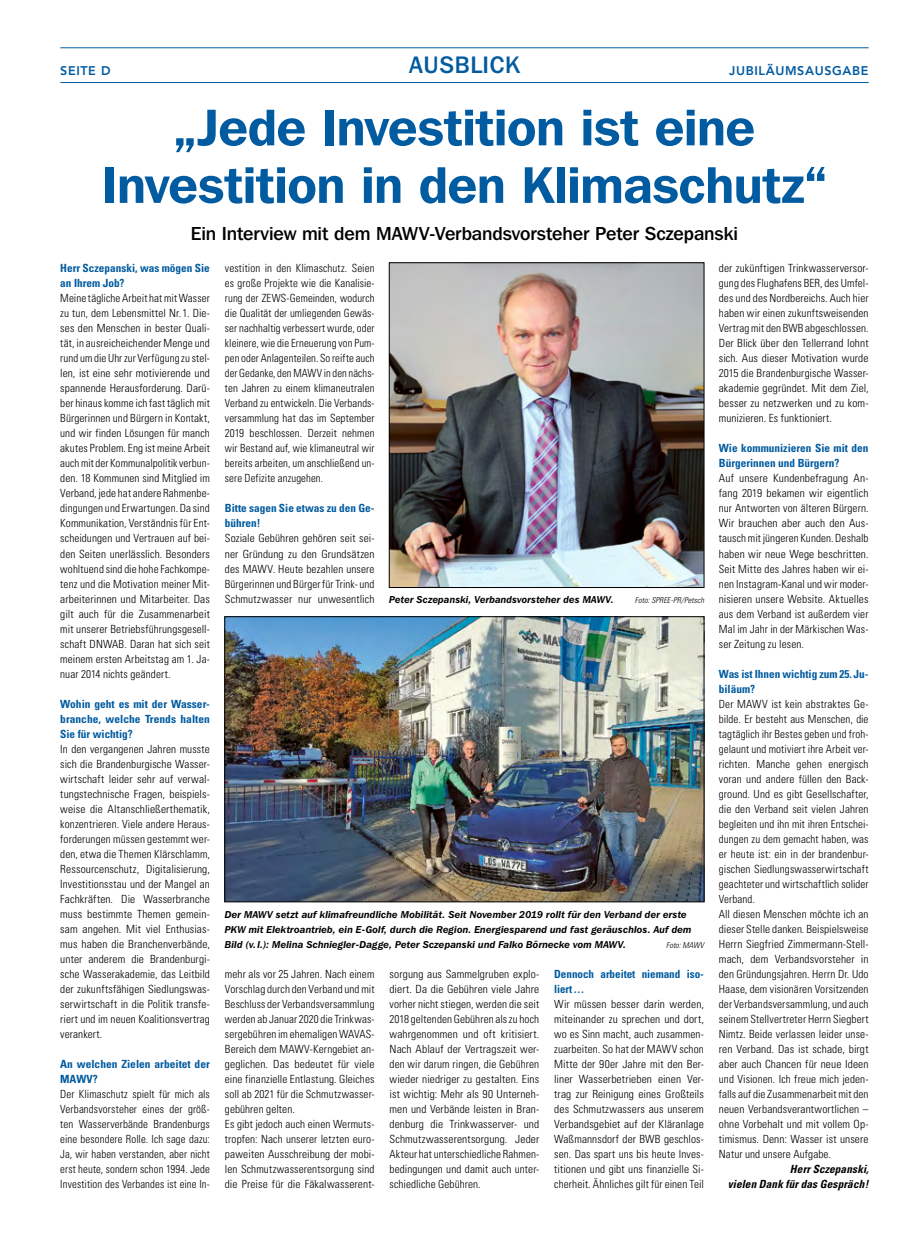
<style>
.page{position:relative;width:904px;height:1241px;background:#fff}
.page>*{position:absolute;margin:0;border:0;box-sizing:border-box;transform-origin:0 0}
.t1{font:600 51.25px/57.5px "Franklin Gothic IT Cby BT";letter-spacing:-.01em;color:#005ba0;text-align:center}
.t2{font:500 23.75px "Franklin Gothic IT Cby BT";letter-spacing:.025em;color:#005ba0}
.t3{font:500 18.75px "Franklin Gothic IT Cby BT";letter-spacing:-.005em;color:#000}
.t4{font:800 12.5px "Avenir";letter-spacing:.05em;color:#005ba0}
.t5{font:300 condensed 11.25px/15px "Univers";letter-spacing:.01em;color:#000;text-align:justify}
.t6{font:700 condensed 11.25px/15px "Univers";color:#005ba0}
.t7{font:italic 700 condensed 11.25px/15px "Univers";letter-spacing:.01em;color:#000;text-align:right}
.t8{font:italic 600 10px/15px "Franklin Gothic IT Cby BT";letter-spacing:.015em;color:#000}
.t9{font:italic 300 condensed 8.12px "Univers";letter-spacing:.005em;color:#000}
</style>
<div class="page">
<hr style="left:60px;top:82px;width:808px;height:1px;background:#005ba0">
<hr style="left:60px;top:47px;width:808px;height:1px;background:#005ba0">
<img style="left:391px;top:264px;width:311px;height:321px">
<div style="left:389px;top:262px;width:315px;height:325px;border:1px solid #000"></div>
<img style="left:226px;top:618px;width:476px;height:281px">
<div style="left:224px;top:616px;width:480px;height:285px;border:1px solid #000"></div>
<p class="t4" style="left:60px;top:63px;width:52px">SEITE D</p>
<h2 class="t2" style="left:409px;top:50px;width:112px">AUSBLICK</h2>
<p class="t4" style="left:729px;top:63px;width:141px">JUBILÄUMSAUSGABE</p>
<h1 class="t1" style="left:102px;top:97px;width:726px">„Jede Investition ist eine<br>Investition in den Klimaschutz“</h1>
<h3 class="t3" style="left:191px;top:222px;width:548px">Ein Interview mit dem MAWV-Verbandsvorsteher Peter Sczepanski</h3>
<p class="t6" style="left:60px;top:260px;width:151px">Herr Sczepanski, was mögen Sie an Ihrem Job?</p>
<p class="t5" style="left:60px;top:291px;width:151px">Meine tägliche Arbeit hat mit Wasser zu tun, dem Lebensmittel Nr. 1. Die&shy;ses den Menschen in bester Quali&shy;tät, in ausreicheichender Menge und rund um die Uhr zur Verfügung zu stel&shy;len, ist eine sehr motivierende und spannende Herausforderung. Darü&shy;ber hinaus komme ich fast täglich mit Bürgerinnen und Bürgern in Kontakt, und wir finden Lösungen für manch akutes Problem. Eng ist meine Arbeit auch mit der Kommunalpolitik verbun&shy;den. 18 Kommunen sind Mitglied im Verband, jede hat andere Rahmenbe&shy;dingungen und Erwartungen. Da sind Kommunikation, Verständnis für Ent&shy;scheidungen und Vertrauen auf bei&shy;den Seiten unerlässlich. Besonders wohltuend sind die hohe Fachkompe&shy;tenz und die Motivation meiner Mit&shy;arbeiterinnen und Mitarbeiter. Das gilt auch für die Zusammenarbeit mit unserer Betriebsführungsgesell&shy;schaft DNWAB. Daran hat sich seit meinem ersten Arbeitstag am 1. Ja&shy;nuar 2014 nichts geändert.</p>
<p class="t6" style="left:60px;top:695px;width:151px;text-align:justify">Wohin geht es mit der Wasser&shy;branche, welche Trends halten Sie für wichtig?</p>
<p class="t5" style="left:60px;top:741px;width:151px">In den vergangenen Jahren musste sich die Brandenburgische Wasser&shy;wirtschaft leider sehr auf verwal&shy;tungstechnische Fragen, beispiels&shy;weise die Altanschließerthematik, konzentrieren. Viele andere Heraus&shy;forderungen müssen gestemmt wer&shy;den, etwa die Themen Klärschlamm, Ressourcenschutz, Digitalisierung, Investitionsstau und der Mangel an Fachkräften. Die Wasserbranche muss bestimmte Themen gemein&shy;sam angehen. Mit viel Enthusias&shy;mus haben die Branchenverbände, unter anderem die Brandenburgi&shy;sche Wasserakademie, das Leitbild der zukunftsfähigen Siedlungswas&shy;serwirtschaft in die Politik transfe&shy;riert und im neuen Koalitionsvertrag verankert.</p>
<p class="t6" style="left:60px;top:1055px;width:151px">An welchen Zielen arbeitet der<br>MAWV?</p>
<p class="t5" style="left:60px;top:1086px;width:151px">Der Klimaschutz spielt für mich als Verbandsvorsteher eines der größ&shy;ten Wasserverbände Brandenburgs eine besondere Rolle. Ich sage dazu:<br>Ja, wir haben verstanden, aber nicht erst heute, sondern schon 1994. Jede Investition des Verbandes ist eine In-</p>
<p class="t5" style="left:225px;top:261px;width:151px">vestition in den Klimaschutz. Seien es große Projekte wie die Kanalisie&shy;rung der ZEWS-Gemeinden, wodurch die Qualität der umliegenden Gewäs&shy;ser nachhaltig verbessert wurde, oder kleinere, wie die Erneuerung von Pum&shy;pen oder Anlagenteilen. So reifte auch der Gedanke, den MAWV in den nächs&shy;ten Jahren zu einem klimaneutralen Verband zu entwickeln. Die Verbands&shy;versammlung hat das im September 2019 beschlossen. Derzeit nehmen wir Bestand auf, wie klimaneutral wir bereits arbeiten, um anschließend un&shy;sere Defizite anzugehen.</p>
<p class="t6" style="left:225px;top:500px;width:151px">Bitte sagen Sie etwas zu den Ge&shy;bühren!</p>
<p class="t5" style="left:225px;top:531px;width:151px">Soziale Gebühren gehören seit sei&shy;ner Gründung zu den Grundsätzen des MAWV. Heute bezahlen unsere Bürgerinnen und Bürger für Trink- und Schmutzwasser nur unwesentlich</p>
<p class="t8" style="left:389px;top:591px;width:226px">Peter Sczepanski, Verbandsvorsteher des MAWV.</p>
<p class="t9" style="left:635px;top:594px;width:71px">Foto: SPREE-PR/Petsch</p>
<p class="t8" style="left:225px;top:906px;width:468px">Der MAWV setzt auf klimafreundliche Mobilität. Seit November 2019 rollt für den Verband der erste<br>PKW mit Elektroantrieb, ein E-Golf, durch die Region. Energiesparend und fast geräuschlos. Auf dem<br>Bild (v.l.): Melina Schniegler-Dagge, Peter Sczepanski und Falko Börnecke vom MAWV.</p>
<p class="t9" style="left:666px;top:939px;width:39px">Foto: MAWV</p>
<p class="t5" style="left:225px;top:966px;width:151px;text-align:left">mehr als vor 25 Jahren. Nach einem Vorschlag durch den Verband und mit Beschluss der Verbandsversammlung werden ab Januar 2020 die Trinkwas&shy;sergebühren im ehemaligen WAVAS-Bereich dem MAWV-Kerngebiet an&shy;geglichen. Das bedeutet für viele eine finanzielle Entlastung. Gleiches soll ab 2021 für die Schmutzwasser&shy;gebühren gelten.<br>Es gibt jedoch auch einen Wermuts&shy;tropfen: Nach unserer letzten euro&shy;paweiten Ausschreibung der mobi&shy;len Schmutzwasserentsorgung sind die Preise für die Fäkalwasserent-</p>
<p class="t5" style="left:389px;top:966px;width:151px">sorgung aus Sammelgruben explo&shy;diert. Da die Gebühren viele Jahre vorher nicht stiegen, werden die seit 2018 geltenden Gebühren als zu hoch wahrgenommen und oft kritisiert.<br>Nach Ablauf der Vertragszeit wer&shy;den wir darum ringen, die Gebühren wieder niedriger zu gestalten. Eins ist wichtig: Mehr als 90 Unterneh&shy;men und Verbände leisten in Bran&shy;denburg die Trinkwasserver- und Schmutzwasserentsorgung. Jeder Akteur hat unterschiedliche Rahmen&shy;bedingungen und damit auch unter&shy;schiedliche Gebühren.</p>
<p class="t6" style="left:554px;top:965px;width:151px">Dennoch arbeitet niemand iso&shy;liert…</p>
<p class="t5" style="left:554px;top:996px;width:151px">Wir müssen besser darin werden, miteinander zu sprechen und dort, wo es Sinn macht, auch zusammen&shy;zuarbeiten. So hat der MAWV schon Mitte der 90er Jahre mit den Ber&shy;liner Wasserbetrieben einen Ver&shy;trag zur Reinigung eines Großteils des Schmutzwassers aus unserem Verbandsgebiet auf der Kläranlage Waßmannsdorf der BWB geschlos&shy;sen. Das spart uns bis heute Inves&shy;titionen und gibt uns finanzielle Si&shy;cherheit. Ähnliches gilt für einen Teil</p>
<p class="t5" style="left:719px;top:261px;width:151px">der zukünftigen Trinkwasserversor&shy;gung des Flughafens BER, des Umfel&shy;des und des Nordbereichs. Auch hier haben wir einen zukunftsweisenden Vertrag mit den BWB abgeschlossen.<br>Der Blick über den Tellerrand lohnt sich. Aus dieser Motivation wurde 2015 die Brandenburgische Wasser&shy;akademie gegründet. Mit dem Ziel, besser zu netzwerken und zu kom&shy;munizieren. Es funktioniert.</p>
<p class="t6" style="left:719px;top:440px;width:151px">Wie kommunizieren Sie mit den<br>Bürgerinnen und Bürgern?</p>
<p class="t5" style="left:719px;top:471px;width:151px">Auf unsere Kundenbefragung An&shy;fang 2019 bekamen wir eigentlich nur Antworten von älteren Bürgern.<br>Wir brauchen aber auch den Aus&shy;tausch mit jüngeren Kunden. Deshalb haben wir neue Wege beschritten.<br>Seit Mitte des Jahres haben wir ei&shy;nen Instagram-Kanal und wir moder&shy;nisieren unsere Website. Aktuelles aus dem Verband ist außerdem vier Mal im Jahr in der Märkischen Was&shy;ser Zeitung zu lesen.</p>
<p class="t6" style="left:719px;top:665px;width:151px">Was ist Ihnen wichtig zum 25. Ju&shy;biläum?</p>
<p class="t5" style="left:719px;top:696px;width:151px;text-align:left">Der MAWV ist kein abstraktes Ge&shy;bilde. Er besteht aus Menschen, die tagtäglich ihr Bestes geben und froh&shy;gelaunt und motiviert ihre Arbeit ver&shy;richten. Manche gehen energisch voran und andere füllen den Back&shy;ground. Und es gibt Gesellschafter, die den Verband seit vielen Jahren begleiten und ihn mit ihren Entschei&shy;dungen zu dem gemacht haben, was er heute ist: ein in der brandenbur&shy;gischen Siedlungswasserwirtschaft geachteter und wirtschaftlich solider Verband.<br>All diesen Menschen möchte ich an dieser Stelle danken. Beispielsweise Herrn Siegfried Zimmermann-Stell&shy;mach, dem Verbandsvorsteher in den Gründungsjahren. Herrn Dr. Udo Haase, dem visionären Vorsitzenden der Verbandsversammlung, und auch seinem Stellvertreter Herrn Siegbert Nimtz. Beide verlassen leider unse&shy;ren Verband. Das ist schade, birgt aber auch Chancen für neue Ideen und Visionen. Ich freue mich jeden&shy;falls auf die Zusammenarbeit mit den neuen Verbandsverantwortlichen – ohne Vorbehalt und mit vollem Op&shy;timismus. Denn: Wasser ist unsere Natur und unsere Aufgabe.</p>
<p class="t7" style="left:728px;top:1161px;width:142px">Herr Sczepanski,<br>vielen Dank für das Gespräch!</p>
</div>
